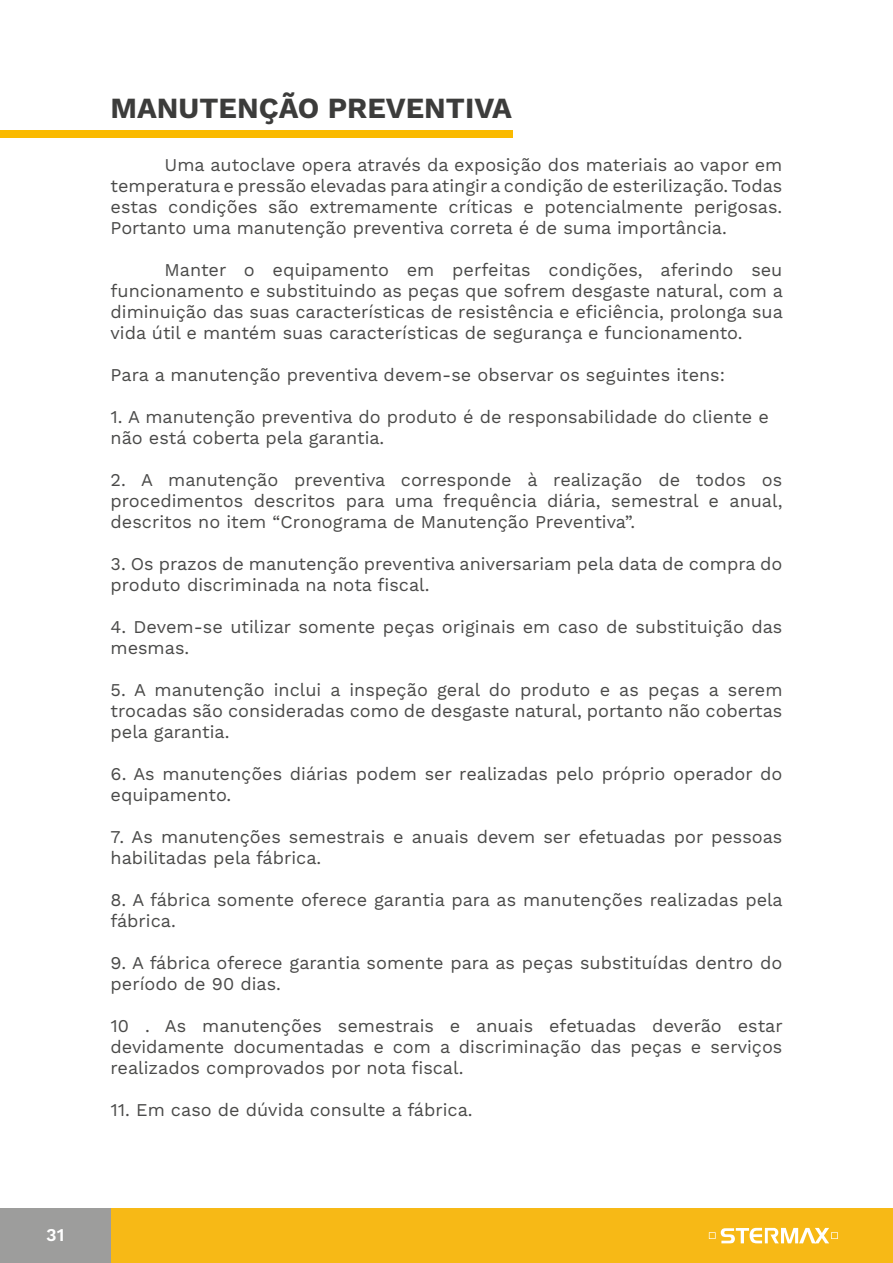
<style>
.page{position:relative;width:893px;height:1263px;background:#fff}
.page>*{position:absolute;margin:0;border:0;box-sizing:border-box;transform-origin:0 0}
.t1{font:700 29.25px "Work Sans";color:#3c3c3b}
.t2{font:18px/21px "Work Sans";color:#4a4a49}
.t3{font:600 18px "Work Sans";color:#fff}
</style>
<div class="page">
<div style="left:111px;top:1209px;width:782px;height:54px;background:#f7b916"></div>
<div style="left:0;top:1209px;width:111px;height:54px;background:#9d9d9c"></div>
<svg style="left:709px;top:1228px;width:129px;height:15px"></svg>
<div style="left:0;top:130px;width:513px;height:7px;background:#faba00"></div>
<p class="t3" style="left:46px;top:1224px;width:20px">31</p>
<h1 class="t1" style="left:111px;top:91px;width:403px">MANUTENÇÃO PREVENTIVA</h1>
<p class="t2" style="left:111px;top:155px;width:673px;text-align:justify;text-indent:54px">Uma autoclave opera através da exposição dos materiais ao vapor em temperatura e pressão elevadas para atingir a condição de esterilização. Todas estas condições são extremamente críticas e potencialmente perigosas.<br>Portanto uma manutenção preventiva correta é de suma importância.</p>
<p class="t2" style="left:111px;top:260px;width:674px;text-align:justify;text-indent:54px">Manter o equipamento em perfeitas condições, aferindo seu funcionamento e substituindo as peças que sofrem desgaste natural, com a diminuição das suas características de resistência e eficiência, prolonga sua vida útil e mantém suas características de segurança e funcionamento.</p>
<p class="t2" style="left:111px;top:365px;width:616px">Para a manutenção preventiva devem-se observar os seguintes itens:</p>
<p class="t2" style="left:111px;top:407px;width:660px">1. A manutenção preventiva do produto é de responsabilidade do cliente e não está coberta pela garantia.</p>
<p class="t2" style="left:111px;top:470px;width:673px;text-align:justify">2. A manutenção preventiva corresponde à realização de todos os procedimentos descritos para uma frequência diária, semestral e anual, descritos no item “Cronograma de Manutenção Preventiva”.</p>
<p class="t2" style="left:111px;top:554px;width:673px">3. Os prazos de manutenção preventiva aniversariam pela data de compra do produto discriminada na nota fiscal.</p>
<p class="t2" style="left:111px;top:617px;width:673px">4. Devem-se utilizar somente peças originais em caso de substituição das mesmas.</p>
<p class="t2" style="left:111px;top:680px;width:673px;text-align:justify">5. A manutenção inclui a inspeção geral do produto e as peças a serem trocadas são consideradas como de desgaste natural, portanto não cobertas pela garantia.</p>
<p class="t2" style="left:111px;top:764px;width:673px">6. As manutenções diárias podem ser realizadas pelo próprio operador do equipamento.</p>
<p class="t2" style="left:111px;top:827px;width:673px">7. As manutenções semestrais e anuais devem ser efetuadas por pessoas habilitadas pela fábrica.</p>
<p class="t2" style="left:111px;top:890px;width:674px">8. A fábrica somente oferece garantia para as manutenções realizadas pela fábrica.</p>
<p class="t2" style="left:111px;top:953px;width:673px">9. A fábrica oferece garantia somente para as peças substituídas dentro do período de 90 dias.</p>
<p class="t2" style="left:111px;top:1016px;width:674px;text-align:justify">10 . As manutenções semestrais e anuais efetuadas deverão estar devidamente documentadas e com a discriminação das peças e serviços realizados comprovados por nota fiscal.</p>
<p class="t2" style="left:111px;top:1100px;width:364px">11. Em caso de dúvida consulte a fábrica.</p>
</div>
